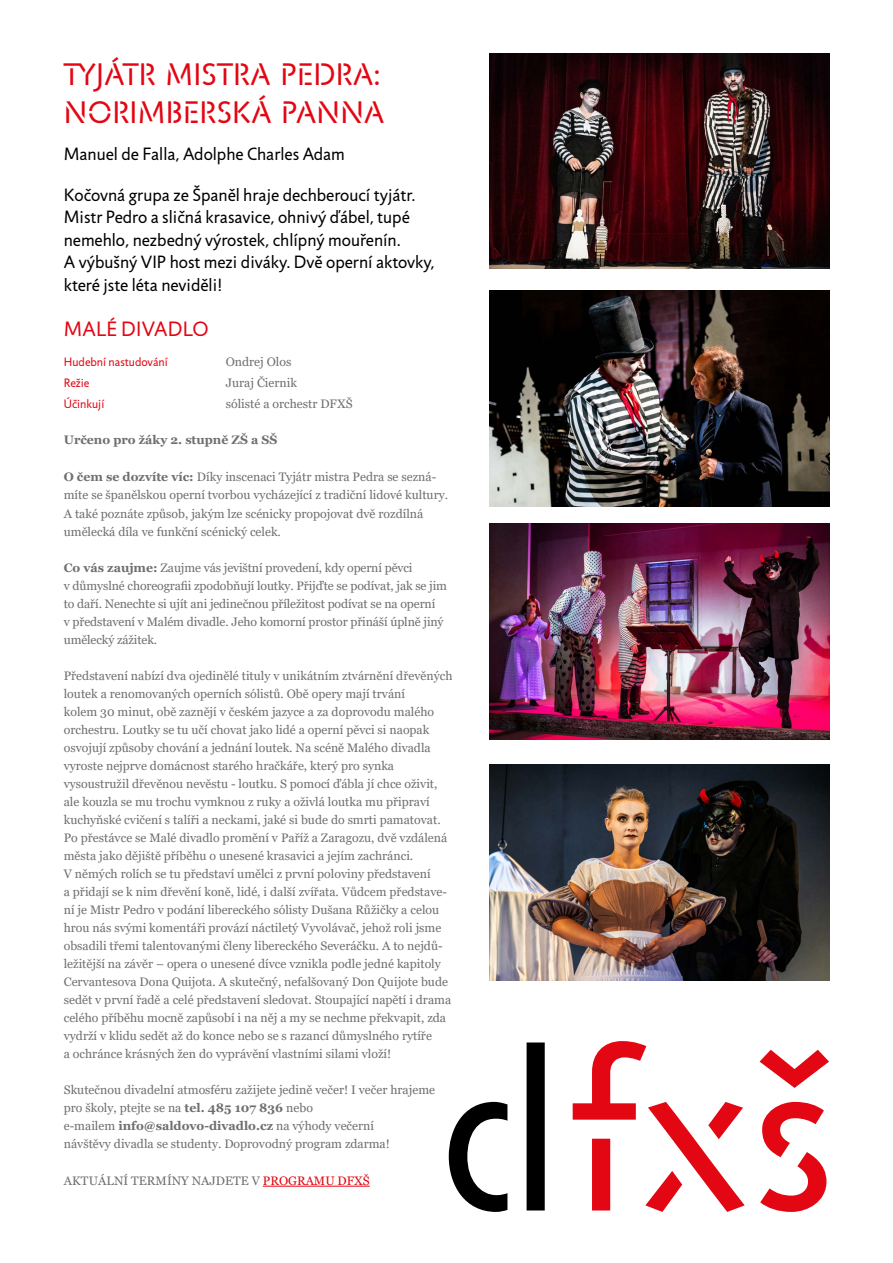
<style>
.page{position:relative;width:893px;height:1263px;background:#fff}
.page>*{position:absolute;margin:0;border:0;box-sizing:border-box;transform-origin:0 0}
.t1{font:232.95px "Jigsaw Stencil";color:#e30613}
.t2{font:31.5px/37.5px "Jigsaw Stencil";letter-spacing:.01em;color:#e30613}
.t3{font:21px "Jigsaw";letter-spacing:.01em;color:#e30613}
.t4{font:18px/22.5px "Jigsaw";color:#000}
.t5{font:12.3px/18px "Georgia";color:#706f6f}
.t6{font:12.3px "Jigsaw";color:#e30613}
.t7{font:700 12.3px "Georgia";color:#706f6f}
.s1{font-weight:700}
.s2{color:#e30613}
.s3{color:#000}
</style>
<div class="page">
<hr style="left:263px;top:1186px;width:107px;height:1px;background:#e30613">
<img style="left:489px;top:291px;width:340px;height:215px">
<img style="left:489px;top:765px;width:340px;height:215px">
<img style="left:489px;top:54px;width:340px;height:215px">
<img style="left:489px;top:524px;width:340px;height:215px">
<p class="t2" style="left:64px;top:56px;width:322px">TYJÁTR MISTRA PEDRA:<br>NORIMBERSKÁ PANNA</p>
<p class="t4" style="left:64px;top:143px;width:283px">Manuel de Falla, Adolphe Charles Adam</p>
<p class="t4" style="left:64px;top:183px;width:372px">Kočovná grupa ze Španěl hraje dechberoucí tyjátr.<br>Mistr Pedro a sličná krasavice, ohnivý ďábel, tupé nemehlo, nezbedný výrostek, chlípný mouřenín.<br>A výbušný VIP host mezi diváky. Dvě operní aktovky, které jste léta neviděli!</p>
<p class="t3" style="left:64px;top:317px;width:146px">MALÉ DIVADLO</p>
<p class="t6" style="left:64px;top:355px;width:106px">Hudební nastudování</p>
<p class="t5" style="left:226px;top:353px;width:67px">Ondrej Olos</p>
<p class="t6" style="left:64px;top:376px;width:27px">Režie</p>
<p class="t5" style="left:226px;top:374px;width:73px">Juraj Čiernik</p>
<p class="t6" style="left:64px;top:397px;width:42px">Účinkují</p>
<p class="t5" style="left:226px;top:395px;width:128px">sólisté a orchestr DFXŠ</p>
<p class="t7" style="left:64px;top:432px;width:215px">Určeno pro žáky 2. stupně ZŠ a SŠ</p>
<p class="t5" style="left:64px;top:468px;width:386px"><span class="s1">O čem se dozvíte víc:</span> Díky inscenaci Tyjátr mistra Pedra se sezná&shy;míte se španělskou operní tvorbou vycházející z tradiční lidové kultury.<br>A také poznáte způsob, jakým lze scénicky propojovat dvě rozdílná umělecká díla ve funkční scénický celek.</p>
<p class="t5" style="left:64px;top:558px;width:350px"><span class="s1">Co vás zaujme:</span> Zaujme vás jevištní provedení, kdy operní pěvci</p>
<p class="t5" style="left:64px;top:576px;width:385px">v důmyslné choreografii zpodobňují loutky. Přijďte se podívat, jak se jim to daří. Nenechte si ujít ani jedinečnou příležitost podívat se na operní<br>v představení v Malém divadle. Jeho komorní prostor přináší úplně jiný umělecký zážitek.</p>
<p class="t5" style="left:64px;top:666px;width:390px">Představení nabízí dva ojedinělé tituly v unikátním ztvárnění dřevěných loutek a renomovaných operních sólistů. Obě opery mají trvání</p>
<p class="t5" style="left:64px;top:702px;width:372px">kolem 30 minut, obě zaznějí v českém jazyce a za doprovodu malého</p>
<p class="t5" style="left:64px;top:720px;width:368px">orchestru. Loutky se tu učí chovat jako lidé a operní pěvci si naopak osvojují způsoby chování a jednání loutek. Na scéně Malého divadla</p>
<p class="t5" style="left:64px;top:756px;width:332px">vyroste nejprve domácnost starého hračkáře, který pro synka</p>
<p class="t5" style="left:64px;top:774px;width:385px">vysoustružil dřevěnou nevěstu - loutku. S pomocí ďábla jí chce oživit, ale kouzla se mu trochu vymknou z ruky a oživlá loutka mu připraví kuchyňské cvičení s talíři a neckami, jaké si bude do smrti pamatovat.<br>Po přestávce se Malé divadlo promění v Paříž a Zaragozu, dvě vzdálená města jako dějiště příběhu o unesené krasavici a jejím zachránci.</p>
<p class="t5" style="left:64px;top:864px;width:368px">V němých rolích se tu představí umělci z první poloviny představení</p>
<p class="t5" style="left:64px;top:882px;width:389px">a přidají se k nim dřevění koně, lidé, i další zvířata. Vůdcem představe&shy;ní je Mistr Pedro v podání libereckého sólisty Dušana Růžičky a celou hrou nás svými komentáři provází náctiletý Vyvolávač, jehož roli jsme obsadili třemi talentovanými členy libereckého Severáčku. A to nejdů&shy;ležitější na závěr – opera o unesené dívce vznikla podle jedné kapitoly Cervantesova Dona Quijota. A skutečný, nefalšovaný Don Quijote bude sedět v první řadě a celé představení sledovat. Stoupající napětí i drama celého příběhu mocně zapůsobí i na něj a my se nechme překvapit, zda vydrží v klidu sedět až do konce nebo se s razancí důmyslného rytíře</p>
<p class="t5" style="left:64px;top:1044px;width:329px">a ochránce krásných žen do vyprávění vlastními silami vloží!</p>
<p class="t5" style="left:64px;top:1080px;width:373px">Skutečnou divadelní atmosféru zažijete jedině večer! I večer hrajeme pro školy, ptejte se na <span class="s1">tel. 485 107 836</span> nebo<br>e-mailem <span class="s1">info@saldovo-divadlo.cz</span> na výhody večerní<br>návštěvy divadla se studenty. Doprovodný program zdarma!</p>
<p class="t5" style="left:64px;top:1172px;width:307px">AKTUÁLNÍ TERMÍNY NAJDETE V <span class="s2">PROGRAMU DFXŠ</span></p>
<p class="t1" style="left:440px;top:997px;width:397px"><span class="s3">d</span>fxš</p>
</div>
